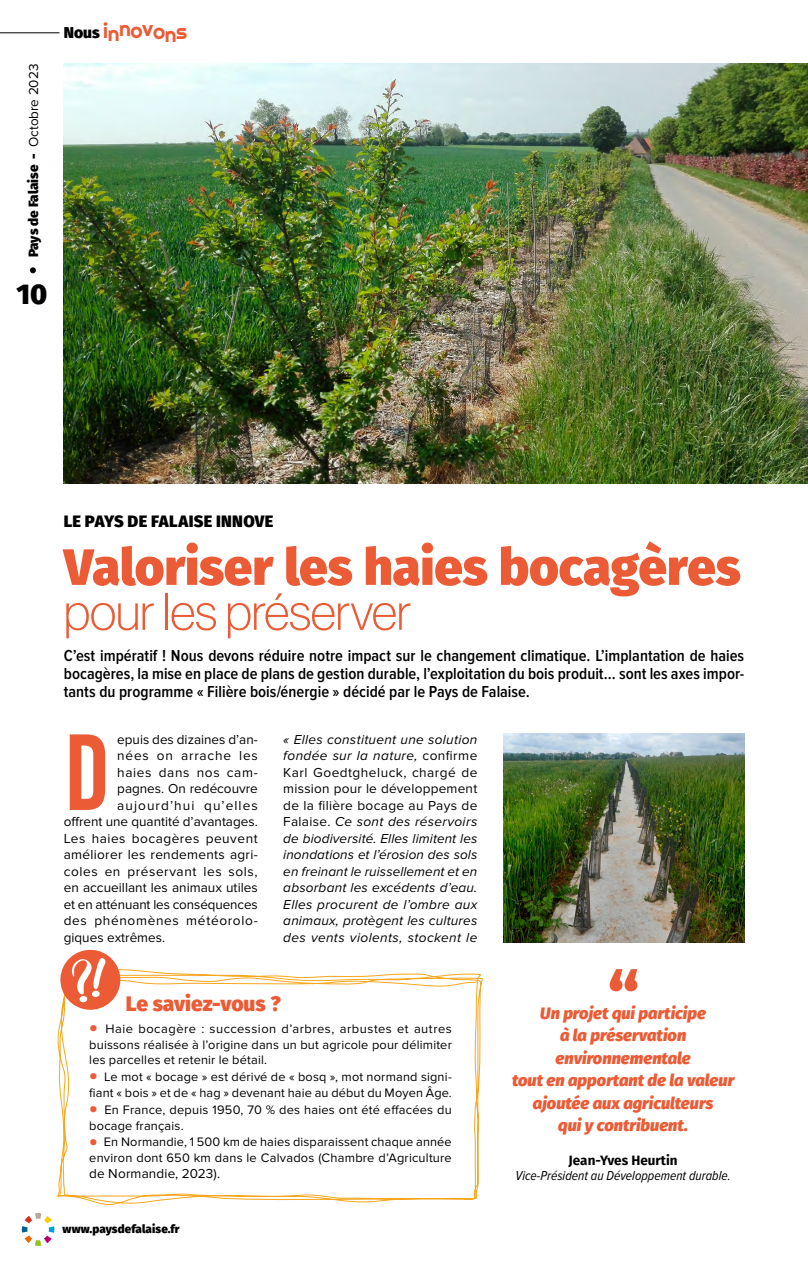
<style>
.page{position:relative;width:808px;height:1263px;background:#fff}
.page>*{position:absolute;margin:0;border:0;box-sizing:border-box;transform-origin:0 0}
.t1{font:106.95px "Alternate Gothic No 2 BT";color:#eb5b35}
.t2{font:800 66.9px "Fira Sans";color:#eb5b35}
.t3{font:800 51px "Fira Sans";letter-spacing:-.005em;color:#eb5b35}
.t4{font:51px "N Haas Grotesk DS Pro 35 X Lt";letter-spacing:-.005em;color:#eb5b35}
.t5{font:800 28.5px "Fira Sans";color:#000}
.t6{font:800 21px "Fira Sans";color:#eb5b35}
.t7{font:21px "Righteous Pro";letter-spacing:-.02em;color:#eb5b35}
.t8{font:600 16.5px/18px "Proxima Nova Cond";color:#000;text-align:justify}
.t9{font:italic 800 16.5px/22.5px "Fira Sans";color:#eb5b35;text-align:center}
.t10{font:800 16.5px "Fira Sans";letter-spacing:.015em;color:#000}
.t11{font:italic 13.5px/16.5px "Proxima Nova";letter-spacing:.02em;color:#000;text-align:justify}
.t12{font:13.5px "Proxima Nova";letter-spacing:.015em;color:#000}
.t13{font:13.5px "Proxima Nova";letter-spacing:.045em;color:#000}
.t14{font:italic 13.5px "Proxima Nova Cond";color:#000}
.t15{font:13.5px "Proxima Nova";letter-spacing:-.005em;color:#000}
.t16{font:800 13.5px "Fira Sans";letter-spacing:-.01em;color:#000}
.t17{font:13.5px "Proxima Nova";letter-spacing:.035em;color:#000}
.t18{font:13.5px "Proxima Nova";letter-spacing:.05em;color:#000}
.t19{font:13.5px "Proxima Nova";letter-spacing:.08em;color:#000}
.t20{font:13.5px "Proxima Nova";letter-spacing:.06em;color:#000}
.t21{font:700 13.5px "Fira Sans";color:#000}
.t22{font:12.75px/15.8px "Proxima Nova";letter-spacing:.015em;color:#000}
.t23{font:800 11.7px "Fira Sans";letter-spacing:.01em;color:#000}
.s1{font-family:"Proxima Nova";font-weight:400}
.s2{font-family:"Fira Sans";font-weight:800;font-size:15.75px;color:#000}
.s3{font-style:normal}
.s4{font-weight:900;font-size:24px;color:#eb5b35}
</style>
<div class="page">
<hr style="left:0;top:32px;width:60px;height:1px;background:#000">
<img style="left:64px;top:64px;width:744px;height:419px">
<img style="left:503px;top:733px;width:241px;height:209px">
<svg style="left:56px;top:969px;width:427px;height:236px"></svg>
<svg style="left:60px;top:949px;width:61px;height:61px"></svg>
<div style="left:92px;top:990px;width:8px;height:7px;background:#fff;border-radius:50%"></div>
<svg style="left:30px;top:267px;width:6px;height:6px"></svg>
<svg style="left:22px;top:1213px;width:32px;height:33px"></svg>
<p class="t16" style="left:21px;top:257px;width:195px;rotate:-90deg">Pays de Falaise - <span class="s1">Octobre 2023</span></p>
<h3 class="t5" style="left:16px;top:269px;width:32px">10</h3>
<h3 class="t7" style="left:64px;top:18px;width:125px"><span class="s2">Nous</span> innovons</h3>
<p class="t10" style="left:64px;top:507px;width:211px">LE PAYS DE FALAISE INNOVE</p>
<h3 class="t3" style="left:64px;top:522px;width:678px">Valoriser les haies bocagères</h3>
<h3 class="t4" style="left:64px;top:583px;width:349px">pour les préserver</h3>
<p class="t8" style="left:64px;top:647px;width:682px">C’est impératif ! Nous devons réduire notre impact sur le changement climatique. L’implantation de haies bocagères, la mise en place de plans de gestion durable, l’exploitation du bois produit… sont les axes impor&shy;tants du programme « Filière bois/énergie » décidé par le Pays de Falaise.</p>
<h1 class="t1" style="left:64px;top:713px;width:48px">D</h1>
<p class="t12" style="left:117px;top:732px;width:142px">epuis des dizaines d’an-</p>
<p class="t11" style="left:283px;top:731px;width:196px">« Elles constituent une solution fondée sur la nature, <span class="s3">confirme Karl Goedtgheluck, chargé de mission pour le développement de la filière bocage au Pays de Falaise.</span> Ce sont des réservoirs de biodiversité. Elles limitent les inondations et l’érosion des sols en freinant le ruissellement et en absorbant les excédents d’eau.<br>Elles procurent de l’ombre aux animaux, protègent les cultures des vents violents, stockent le</p>
<p class="t20" style="left:117px;top:748px;width:142px">nées on arrache les</p>
<p class="t13" style="left:117px;top:765px;width:142px">haies dans nos cam-</p>
<p class="t12" style="left:117px;top:781px;width:142px">pagnes. On redécouvre</p>
<p class="t19" style="left:117px;top:798px;width:142px">aujourd’hui qu’elles</p>
<p class="t12" style="left:64px;top:814px;width:196px">offrent une quantité d’avantages.</p>
<p class="t17" style="left:64px;top:831px;width:195px">Les haies bocagères peuvent</p>
<p class="t12" style="left:64px;top:847px;width:195px">améliorer les rendements agri-</p>
<p class="t13" style="left:64px;top:864px;width:195px">coles en préservant les sols,</p>
<p class="t12" style="left:64px;top:880px;width:195px">en accueillant les animaux utiles</p>
<p class="t15" style="left:64px;top:897px;width:195px">et en atténuant les conséquences</p>
<p class="t18" style="left:64px;top:913px;width:195px">des phénomènes météorolo-</p>
<p class="t12" style="left:64px;top:930px;width:103px">giques extrêmes.</p>
<h3 class="t6" style="left:126px;top:985px;width:156px">Le saviez-vous ?</h3>
<p class="t22" style="left:89px;top:1021px;width:364px;text-align:justify"><span class="s4">•</span> Haie bocagère : succession d’arbres, arbustes et autres buissons réalisée à l’origine dans un but agricole pour délimiter les parcelles et retenir le bétail.</p>
<p class="t22" style="left:89px;top:1069px;width:364px;line-height:16.5px"><span class="s4">•</span> Le mot « bocage » est dérivé de « bosq », mot normand signi&shy;fiant « bois » et de « hag » devenant haie au début du Moyen Âge.</p>
<p class="t22" style="left:89px;top:1102px;width:364px;line-height:16.5px"><span class="s4">•</span> En France, depuis 1950, 70 % des haies ont été effacées du bocage français.</p>
<p class="t22" style="left:89px;top:1134px;width:364px"><span class="s4">•</span> En Normandie, 1 500 km de haies disparaissent chaque année environ dont 650 km dans le Calvados (Chambre d’Agriculture</p>
<p class="t12" style="left:89px;top:1165px;width:132px">de Normandie, 2023).</p>
<p class="t23" style="left:63px;top:1219px;width:119px">www.paysdefalaise.fr</p>
<h2 class="t2" style="left:607px;top:938px;width:33px">“</h2>
<p class="t9" style="left:512px;top:1022px;width:224px">à la préservation environnementale<br>tout en apportant de la valeur ajoutée aux agriculteurs<br>qui y contribuent.</p>
<p class="t21" style="left:569px;top:1148px;width:111px">Jean-Yves Heurtin</p>
<p class="t14" style="left:515px;top:1168px;width:217px">Vice-Président au Développement durable.</p>
<p class="t9" style="left:540px;top:1000px;width:167px">Un projet qui participe</p>
</div>
